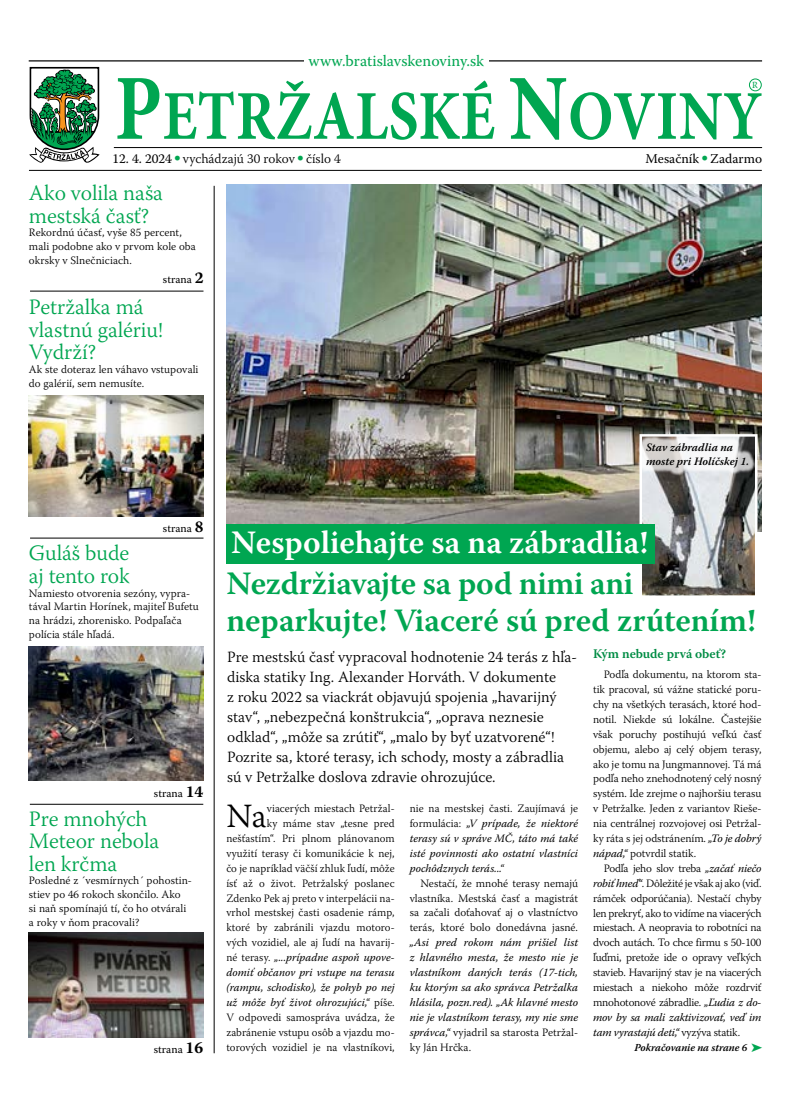
<style>
.page{position:relative;width:794px;height:1110px;background:#fff}
.page>*{position:absolute;margin:0;border:0;box-sizing:border-box;transform-origin:0 0}
.t1{font:700 69.88px "Minion Pro";letter-spacing:.01em;color:#00a651;scale:.85 1}
.t2{font:300 33.88px "Warnock Pro";color:#000}
.t3{font:600 32.5px/37.5px "Warnock Pro";letter-spacing:-.005em;color:#00a651}
.t4{font:600 32.5px "Warnock Pro";letter-spacing:-.005em;color:#fff}
.t5{font:300 21.88px/22.5px "Warnock Pro";letter-spacing:-.005em;color:#00a651}
.t6{font:15.88px "Warnock Pro";color:#00a651}
.t7{font:300 15.62px/20px "Warnock Pro";color:#000}
.t8{font:300 13.38px "Warnock Pro";color:#000}
.t9{font:13.38px "Warnock Pro";color:#000}
.t10{font:600 13.12px "Warnock Pro";letter-spacing:-.005em;color:#008c44}
.t11{font:300 11.25px/14.9px "Warnock Pro";letter-spacing:.005em;color:#000}
.t12{font:italic 11.25px/14.9px "Warnock Pro";color:#000;text-align:justify}
.t13{font:italic 600 11.25px/13.8px "Warnock Pro";color:#000}
.t14{font:11.25px "Warnock Pro";color:#000}
.t15{font:italic 600 10.62px "Warnock Pro";letter-spacing:-.005em;color:#000}
.t16{font:9.38px "Warnock Pro";color:#00a651}
.s1{font-size:93.12px}
.s2{font-weight:400}
.s3{font-family:"Universfor KPMG";font-weight:700;color:#00a651}
.s4{font-weight:700;font-size:16.25px}
.s5{font-weight:400;font-style:italic}
.s6{font-weight:300;font-style:normal}
</style>
<div class="page">
<hr style="left:29px;top:60px;width:733px;height:1px;background:#000">
<hr style="left:114px;top:147px;width:648px;height:1px;background:#000">
<hr style="left:29px;top:170px;width:733px;height:1px;background:#000">
<svg style="left:29px;top:67px;width:71px;height:96px"></svg>
<div style="left:304px;top:54px;width:184px;height:15px;background:#fff"></div>
<div style="left:749px;top:79px;width:12px;height:12px;border:1px solid #00a651;border-radius:50%"></div>
<img style="left:226px;top:184px;width:535px;height:347px">
<hr style="left:214px;top:186px;width:1px;height:866px;background:#000">
<hr style="left:30px;top:291px;width:173px;height:1px;background:#000">
<hr style="left:30px;top:803px;width:173px;height:1px;background:#000">
<hr style="left:30px;top:537px;width:173px;height:1px;background:#000">
<img style="left:29px;top:396px;width:174px;height:120px">
<img style="left:29px;top:646px;width:174px;height:134px">
<img style="left:29px;top:932px;width:174px;height:105px">
<img style="left:642px;top:476px;width:112px;height:118px">
<div style="left:639px;top:434px;width:118px;height:163px;border:2px solid #fff"></div>
<div style="left:226px;top:524px;width:429px;height:39px;background:#00a651"></div>
<div style="left:638px;top:435px;width:117px;height:41px;background:#fff;opacity:.75"></div>
<h3 class="t6" style="left:308px;top:51px;width:177px">www.bratislavskenoviny.sk</h3>
<h1 class="t1" style="left:114px;top:67px;width:763px"><span class="s1">P</span>ETRŽALSKÉ <span class="s1">N</span>OVINY</h1>
<p class="t16" style="left:752px;top:79px;width:7px">R</p>
<p class="t8" style="left:112px;top:150px;width:230px"><span class="s2">12. 4. 2024</span> <span class="s3">•</span> vychádzajú 30 rokov <span class="s3">•</span> číslo 4</p>
<h3 class="t5" style="left:29px;top:181px;width:136px">Ako volila naša mestská časť?</h3>
<p class="t11" style="left:29px;top:225px;width:168px;line-height:13.8px">Rekordnú účasť, vyše 85 percent, mali podobne ako v prvom kole oba okrsky v Slnečniciach.</p>
<h3 class="t5" style="left:29px;top:295px;width:135px">Petržalka má vlastnú galériu!<br>Vydrží?</h3>
<p class="t11" style="left:29px;top:362px;width:171px;line-height:13.8px">Ak ste doteraz len váhavo vstupovali do galérií, sem nemusíte.</p>
<p class="t14" style="left:163px;top:273px;width:42px">strana <span class="s4">2</span></p>
<p class="t9" style="left:645px;top:150px;width:118px">Mesačník <span class="s3">•</span> Zadarmo</p>
<p class="t13" style="left:646px;top:440px;width:105px">Stav zábradlia na moste pri Holíčskej 1.</p>
<p class="t14" style="left:163px;top:521px;width:42px">strana <span class="s4">8</span></p>
<h3 class="t5" style="left:29px;top:541px;width:102px">Guláš bude aj tento rok</h3>
<p class="t11" style="left:29px;top:585px;width:171px;line-height:13.8px">Namiesto otvorenia sezóny, vypra&shy;tával Martin Horínek, majiteľ Bufetu na hrádzi, zhorenisko. Podpaľača polícia stále hľadá.</p>
<p class="t14" style="left:154px;top:785px;width:51px">strana <span class="s4">14</span></p>
<h3 class="t5" style="left:29px;top:806px;width:132px">Pre mnohých<br>Meteor nebola len krčma</h3>
<p class="t11" style="left:29px;top:873px;width:165px;line-height:13.8px">Posledné z ´vesmírnych´ pohostin&shy;stiev po 46 rokoch skončilo. Ako<br>si naň spomínajú tí, čo ho otvárali a roky v ňom pracovali?</p>
<p class="t14" style="left:154px;top:1042px;width:51px">strana <span class="s4">16</span></p>
<h3 class="t4" style="left:231px;top:523px;width:418px">Nespoliehajte sa na zábradlia!</h3>
<h3 class="t3" style="left:226px;top:563px;width:531px">Nezdržiavajte sa pod nimi ani neparkujte! Viaceré sú pred zrútením!</h3>
<p class="t7" style="left:227px;top:646px;width:351px">Pre mestskú časť vypracoval hodnotenie 24 terás z hľa&shy;diska statiky Ing. Alexander Horváth. V dokumente<br>z roku 2022 sa viackrát objavujú spojenia „havarijný stav“, „nebezpečná konštrukcia“, „oprava neznesie odklad“, „môže sa zrútiť“, „malo by byť uzatvorené“!<br>Pozrite sa, ktoré terasy, ich schody, mosty a zábradlia sú v Petržalke doslova zdravie ohrozujúce.</p>
<p class="t11" style="left:226px;top:800px;width:170px;text-align:right">viacerých miestach Petržal-<br>ky máme stav „tesne pred nešťastím“. Pri plnom plánovanom využití terasy či komunikácie k nej, čo je napríklad väčší zhluk ľudí, môže ísť až o život. Petržalský poslanec Zdenko Pek aj preto v interpelácii na&shy;vrhol mestskej časti osadenie rámp, ktoré by zabránili vjazdu motoro&shy;vých vozidiel, ale aj ľudí na havarij&shy;né terasy. <span class="s5">„...prípadne aspoň upove&shy;domiť občanov pri vstupe na terasu (rampu, schodisko), že pohyb po nej už môže byť život ohrozujúci,“</span> píše.<br>V odpovedi samospráva uvádza, že zabránenie vstupu osôb a vjazdu mo&shy;torových vozidiel je na vlastníkovi,</p>
<p class="t12" style="left:410px;top:800px;width:170px"><span class="s6">nie na mestskej časti. Zaujímavá je formulácia:</span> „V prípade, že niektoré terasy sú v správe MČ, táto má také isté povinnosti ako ostatní vlastníci pochôdznych terás...“</p>
<h2 class="t2" style="left:226px;top:795px;width:42px">Na</h2>
<p class="t11" style="left:410px;top:875px;width:170px;text-align:justify;text-indent:11px">Nestačí, že mnohé terasy nemajú vlastníka. Mestská časť a magistrát sa začali doťahovať aj o vlastníctvo terás, ktoré bolo donedávna jasné.</p>
<p class="t12" style="left:410px;top:934px;width:170px">„Asi pred rokom nám prišiel list z hlavného mesta, že mesto nie je vlastníkom daných terás (17-tich, ku ktorým sa ako správca Petržalka hlásila, pozn.red). „Ak hlavné mesto nie je vlastníkom terasy, my nie sme správca,“ <span class="s6">vyjadril sa starosta Petržal&shy;ky Ján Hrčka.</span></p>
<p class="t10" style="left:593px;top:645px;width:134px">Kým nebude prvá obeť?</p>
<p class="t11" style="left:593px;top:666px;width:170px;text-align:justify;text-indent:11px">Podľa dokumentu, na ktorom sta&shy;tik pracoval, sú vážne statické poru&shy;chy na všetkých terasách, ktoré hod&shy;notil. Niekde sú lokálne. Častejšie však poruchy postihujú veľkú časť objemu, alebo aj celý objem terasy, ako je tomu na Jungmannovej. Tá má podľa neho znehodnotený celý nosný systém. Ide zrejme o najhoršiu terasu v Petržalke. Jeden z variantov Rieše&shy;nia centrálnej rozvojovej osi Petržal&shy;ky ráta s jej odstránením. <span class="s5">„To je dobrý nápad,“</span> potvrdil statik.</p>
<p class="t11" style="left:593px;top:860px;width:170px;text-align:justify;text-indent:11px">Podľa jeho slov treba <span class="s5">„začať niečo robiť hneď“</span>. Dôležité je však aj ako (viď. rámček odporúčania). Nestačí chyby len prekryť, ako to vidíme na viacerých miestach. A neopravia to robotníci na dvoch autách. To chce firmu s 50-100 ľuďmi, pretože ide o opravy veľkých stavieb. Havarijný stav je na viacerých miestach a niekoho môže rozdrviť mnohotonové zábradlie. <span class="s5">„Ľudia z do&shy;mov by sa mali zaktivizovať, veď im tam vyrastajú deti,“</span> vyzýva statik.</p>
<p class="t15" style="left:634px;top:1040px;width:114px">Pokračovanie na strane 6</p>
</div>
